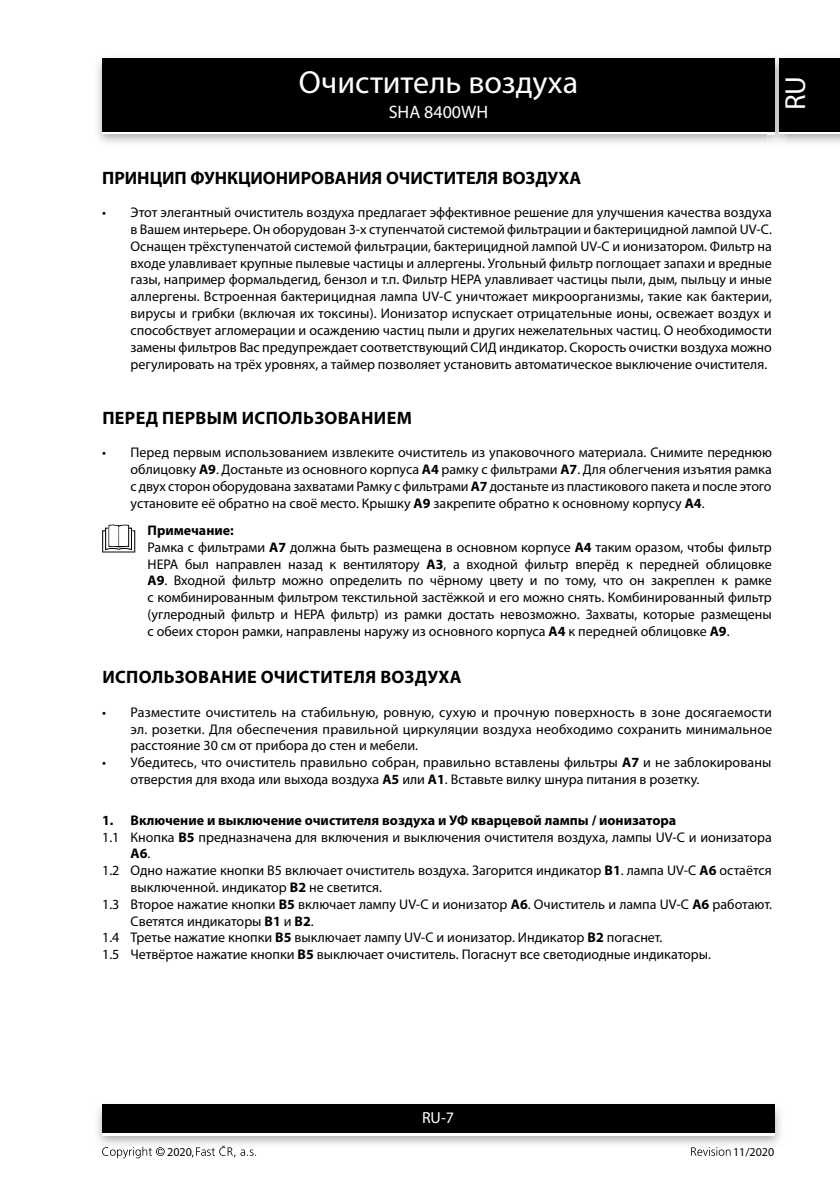
<style>
.page{position:relative;width:840px;height:1191px;background:#fff}
.page>*{position:absolute;margin:0;border:0;box-sizing:border-box;transform-origin:0 0}
.t1{font:32px "Myriad Pro";color:#fff}
.t2{font:29px "Myriad Pro";color:#fff}
.t3{font:700 18px "Myriad Pro";letter-spacing:.015em;color:#000}
.t4{font:18px "Myriad Pro";color:#fff}
.t5{font:16px "Myriad Pro";color:#fff}
.t6{font:14px/16.8px "Myriad Pro";color:#000;text-align:justify}
.t7{font:700 14px "Myriad Pro";color:#000}
.t8{font:12px "Myriad Pro";color:#000}
.s1{font-weight:700}
.s2{font-weight:400}
</style>
<div class="page">
<div style="left:102px;top:61px;width:672px;height:73px;background:linear-gradient(to right,#000,#000)"></div>
<div style="left:102px;top:58px;width:672px;height:73px;background:#000"></div>
<img style="left:97px;top:1104px;width:684px;height:41px">
<div style="left:102px;top:1107px;width:672px;height:28px;background:linear-gradient(to right,#fff,#fff)"></div>
<div style="left:102px;top:1104px;width:672px;height:28px;background:#000"></div>
<img style="left:767px;top:56px;width:18px;height:89px">
<svg style="left:767px;top:131px;width:7px;height:3px"></svg>
<img style="left:767px;top:58px;width:7px;height:3px">
<img style="left:767px;top:61px;width:7px;height:70px">
<div style="left:778px;top:61px;width:61px;height:73px;background:linear-gradient(to right,#000,#000)"></div>
<div style="left:778px;top:58px;width:61px;height:73px;background:#000"></div>
<svg style="left:102px;top:1146px;width:63px;height:12px"></svg>
<svg style="left:192px;top:1145px;width:64px;height:12px"></svg>
<svg style="left:691px;top:1147px;width:39px;height:8px"></svg>
<svg style="left:102px;top:524px;width:33px;height:28px"></svg>
<h1 class="t1" style="left:298px;top:62px;width:281px">Очиститель воздуха</h1>
<p class="t4" style="left:388px;top:101px;width:101px">SHA 8400WH</p>
<h2 class="t2" style="left:777px;top:110px;width:36px;rotate:-90deg">RU</h2>
<p class="t3" style="left:102px;top:166px;width:480px">ПРИНЦИП ФУНКЦИОНИРОВАНИЯ ОЧИСТИТЕЛЯ ВОЗДУХА</p>
<p class="t6" style="left:130px;top:204px;width:642px;text-indent:-28px">• Этот элегантный очиститель воздуха предлагает эффективное решение для улучшения качества воздуха в Вашем интерьере. Он оборудован 3-х ступенчатой системой фильтрации и бактерицидной лампой UV-C.<br>Оснащен трёхступенчатой системой фильтрации, бактерицидной лампой UV-C и ионизатором. Фильтр на входе улавливает крупные пылевые частицы и аллергены. Угольный фильтр поглощает запахи и вредные газы, например формальдегид, бензол и т.п. Фильтр НЕРА улавливает частицы пыли, дым, пыльцу и иные аллергены. Встроенная бактерицидная лампа UV-C уничтожает микроорганизмы, такие как бактерии, вирусы и грибки (включая их токсины). Ионизатор испускает отрицательные ионы, освежает воздух и способствует агломерации и осаждению частиц пыли и других нежелательных частиц. О необходимости замены фильтров Вас предупреждает соответствующий СИД индикатор. Скорость очистки воздуха можно регулировать на трёх уровнях, а таймер позволяет установить автоматическое выключение очистителя.</p>
<p class="t3" style="left:102px;top:406px;width:311px">ПЕРЕД ПЕРВЫМ ИСПОЛЬЗОВАНИЕМ</p>
<p class="t6" style="left:130px;top:444px;width:642px;text-indent:-28px">• Перед первым использованием извлеките очиститель из упаковочного материала. Снимите переднюю облицовку <span class="s1">A9</span>. Достаньте из основного корпуса <span class="s1">A4</span> рамку с фильтрами <span class="s1">A7</span>. Для облегчения изъятия рамка с двух сторон оборудована захватами Рамку с фильтрами <span class="s1">A7</span> достаньте из пластикового пакета и после этого установите её обратно на своё место. Крышку <span class="s1">A9</span> закрепите обратно к основному корпусу <span class="s1">A4</span>.</p>
<p class="t6" style="left:147px;top:522px;width:625px;text-align:left"><span class="s1">Примечание:<br></span>Рамка с фильтрами <span class="s1">A7</span> должна быть размещена в основном корпусе <span class="s1">A4</span> таким оразом, чтобы фильтр HEPA был направлен назад к вентилятору <span class="s1">A3</span>, а входной фильтр вперёд к передней облицовке <span class="s1">A9</span>. Входной фильтр можно определить по чёрному цвету и по тому, что он закреплен к рамке с комбинированным фильтром текстильной застёжкой и его можно снять. Комбинированный фильтр (углеродный фильтр и НЕРА фильтр) из рамки достать невозможно. Захваты, которые размещены с обеих сторон рамки, направлены наружу из основного корпуса <span class="s1">А4</span> к передней облицовке <span class="s1">А9</span>.</p>
<p class="t3" style="left:102px;top:665px;width:360px">ИСПОЛЬЗОВАНИЕ ОЧИСТИТЕЛЯ ВОЗДУХА</p>
<p class="t6" style="left:130px;top:703px;width:642px;text-indent:-28px">• Разместите очиститель на стабильную, ровную, сухую и прочную поверхность в зоне досягаемости эл. розетки. Для обеспечения правильной циркуляции воздуха необходимо сохранить минимальное расстояние 30 см от прибора до стен и мебели.</p>
<p class="t6" style="left:130px;top:754px;width:642px;text-indent:-28px">• Убедитесь, что очиститель правильно собран, правильно вставлены фильтры <span class="s1">А7</span> и не заблокированы отверстия для входа или выхода воздуха <span class="s1">А5</span> или <span class="s1">А1</span>. Вставьте вилку шнура питания в розетку.</p>
<p class="t7" style="left:102px;top:811px;width:575px">1. Включение и выключение очистителя воздуха и УФ кварцевой лампы / ионизатора</p>
<p class="t6" style="left:102px;top:828px;width:670px">1.1 Кнопка <span class="s1">B5</span> предназначена для включения и выключения очистителя воздуха, лампы UV-C и ионизатора</p>
<p class="t7" style="left:130px;top:844px;width:21px">A6<span class="s2">.</span></p>
<p class="t6" style="left:102px;top:862px;width:670px">1.2 Одно нажатие кнопки B5 включает очиститель воздуха. Загорится индикатор <span class="s1">B1</span>. лампа UV-C <span class="s1">A6</span> остаётся</p>
<p class="t6" style="left:130px;top:878px;width:253px">выключенной. индикатор <span class="s1">B2</span> не светится.</p>
<p class="t6" style="left:102px;top:895px;width:671px">1.3 Второе нажатие кнопки <span class="s1">B5</span> включает лампу UV-C и ионизатор <span class="s1">A6</span>. Очиститель и лампа UV-C <span class="s1">A6</span> работают.</p>
<p class="t6" style="left:130px;top:912px;width:184px">Светятся индикаторы <span class="s1">B1</span> и <span class="s1">B2</span>.</p>
<p class="t6" style="left:102px;top:929px;width:561px">1.4 Третье нажатие кнопки <span class="s1">B5</span> выключает лампу UV-C и ионизатор. Индикатор <span class="s1">B2</span> погаснет.</p>
<p class="t6" style="left:102px;top:946px;width:610px">1.5 Четвёртое нажатие кнопки <span class="s1">B5</span> выключает очиститель. Погаснут все светодиодные индикаторы.</p>
<p class="t5" style="left:422px;top:1108px;width:34px">RU-7</p>
<p class="t8" style="left:167px;top:1144px;width:26px">2020</p>
<p class="t8" style="left:732px;top:1144px;width:43px">11/2020</p>
</div>
